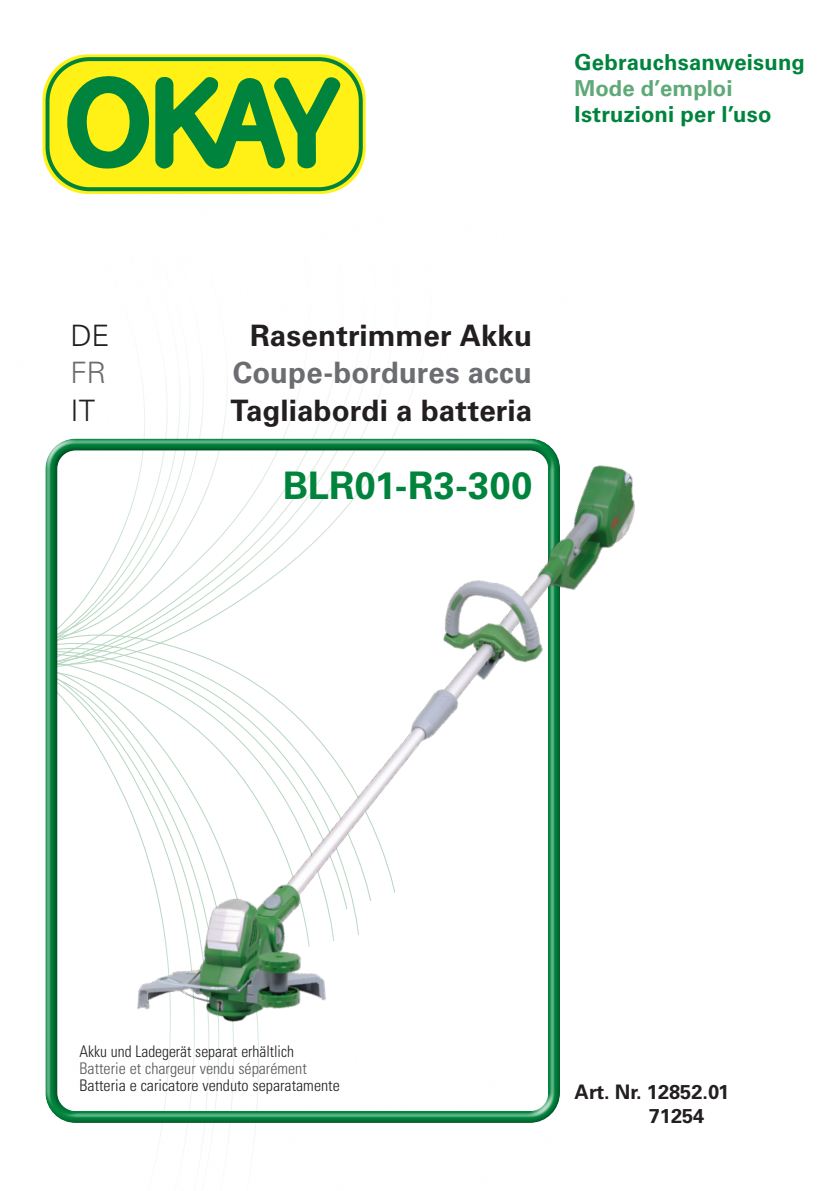
<style>
.page{position:relative;width:840px;height:1191px;background:#fff}
.page>*{position:absolute;margin:0;border:0;box-sizing:border-box;transform-origin:0 0}
.t1{font:700 38px "Univers LT Std";color:#00843d}
.t2{font:700 29.6px "Univers LT Std";color:#231f20}
.t3{font:700 29.6px "Univers LT Std";letter-spacing:.005em;color:#6c6d70}
.t4{font:300 29.6px "Univers LT Std";color:#231f20}
.t5{font:300 29.6px "Univers LT Std";color:#6c6d70}
.t6{font:700 22px "Univers LT Std";letter-spacing:.01em;color:#00843d}
.t7{font:700 22px "Univers LT Std";color:#5fa979}
.t8{font:700 20px/24px "Univers LT Std";color:#231f20}
.t9{font:300 condensed 16px "Univers LT Std";color:#231f20}
.t10{font:300 condensed 16px "Univers LT Std";color:#57585a}
</style>
<div class="page">
<div style="left:44px;top:437px;width:518px;height:687px;background:#231f20;opacity:.75"></div>
<div style="left:43px;top:54px;width:322px;height:140px;background:#fff116;border-radius:45px"></div>
<div style="left:45px;top:57px;width:317px;height:134px;border:4px solid #00843d;border-radius:42px"></div>
<svg style="left:67px;top:76px;width:273px;height:93px"></svg>
<img style="left:124px;top:385px;width:511px;height:688px">
<h3 class="t6" style="left:574px;top:49px;width:232px">Gebrauchsanweisung</h3>
<h3 class="t7" style="left:574px;top:75px;width:159px">Mode d’emploi</h3>
<h3 class="t6" style="left:574px;top:101px;width:198px">Istruzioni per l’uso</h3>
<h2 class="t4" style="left:70px;top:318px;width:41px">DE</h2>
<h2 class="t2" style="left:250px;top:319px;width:283px">Rasentrimmer Akku</h2>
<h2 class="t5" style="left:70px;top:355px;width:37px">FR</h2>
<h2 class="t3" style="left:232px;top:356px;width:301px">Coupe-bordures accu</h2>
<h2 class="t4" style="left:70px;top:392px;width:26px">IT</h2>
<h2 class="t2" style="left:230px;top:393px;width:303px">Tagliabordi a batteria</h2>
<h1 class="t1" style="left:282px;top:463px;width:251px">BLR01-R3-300</h1>
<p class="t9" style="left:79px;top:1041px;width:216px">Akku und Ladegerät separat erhältlich</p>
<p class="t10" style="left:79px;top:1058px;width:229px">Batterie et chargeur vendu séparément</p>
<p class="t9" style="left:79px;top:1076px;width:261px">Batteria e caricatore venduto separatamente</p>
<p class="t8" style="left:648px;top:1080px;width:82px;text-indent:-74px">Art. Nr. 12852.01<br>71254</p>
</div>
